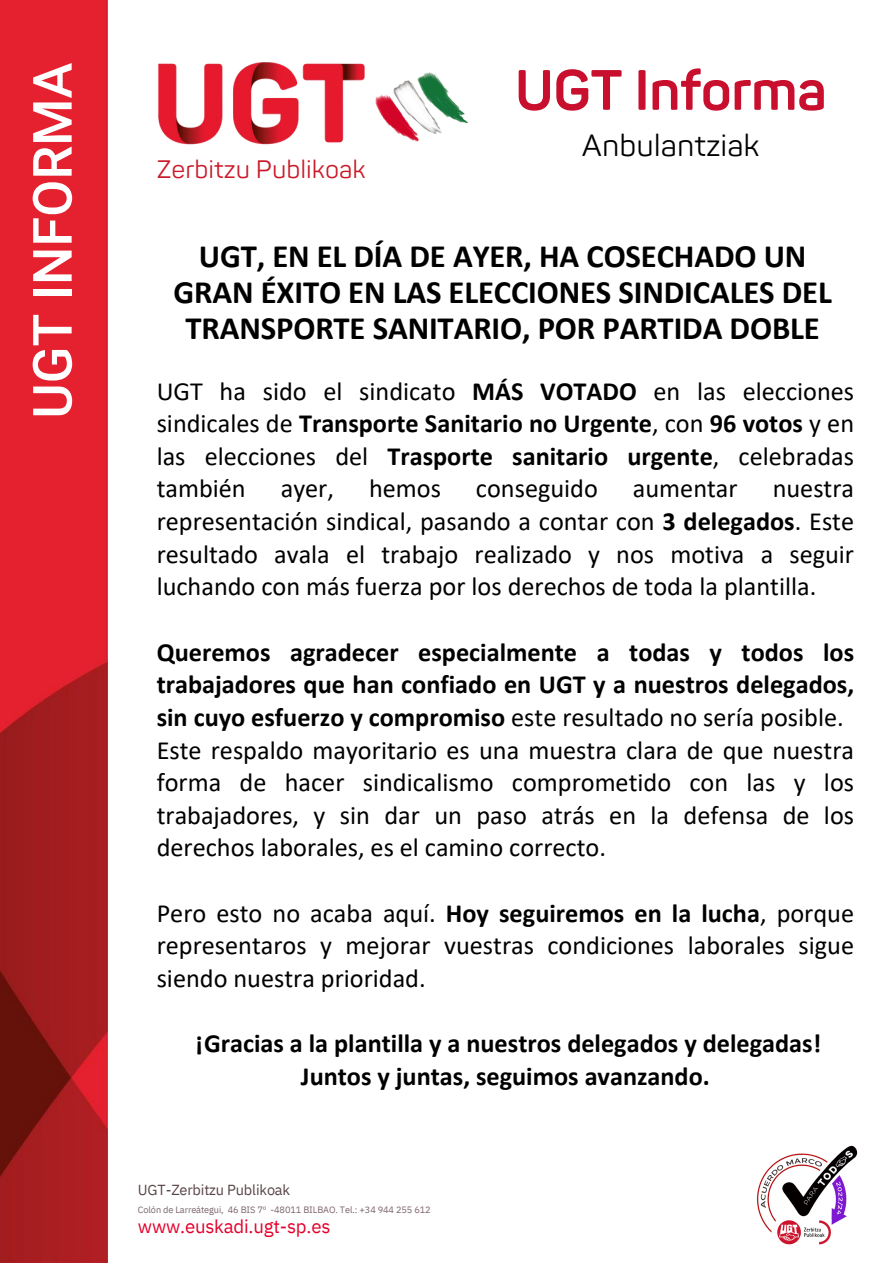
<style>
.page{position:relative;width:894px;height:1264px;background:#fff}
.page>*{position:absolute;margin:0;border:0;box-sizing:border-box;transform-origin:0 0}
.t1{font:700 55.95px "Panton";color:#c8102e}
.t2{font:500 54px "Roboto";color:#fff}
.t3{font:700 32.7px/36px "Calibri";letter-spacing:-.005em;color:#000;text-align:center}
.t4{font:30.15px "Panton";color:#000}
.t5{font:26.25px/32.7px "Calibri";color:#000;text-align:justify}
.t6{font:700 26.25px/32.7px "Calibri";color:#000;text-align:center}
.t7{font:24.9px "Panton";color:#c91a28}
.t8{font:18.6px "IBM Plex Sans";letter-spacing:-.01em;color:#e4002b}
.t9{font:14.55px "IBM Plex Sans";letter-spacing:-.01em;color:#584446}
.t10{font:9.15px "IBM Plex Sans";letter-spacing:-.01em;color:#7b6469}
.s1{font-weight:700}
</style>
<div class="page">
<img style="left:757px;top:1145px;width:101px;height:100px">
<img style="left:158px;top:62px;width:311px;height:83px">
<img style="left:0;top:0;width:107px;height:1262px">
<h6 class="t2" style="left:22px;top:418px;width:357px;rotate:-90deg">UGT INFORMA</h6>
<h3 class="t1" style="left:515px;top:67px;width:313px">UGT Informa</h3>
<h4 class="t7" style="left:157px;top:155px;width:210px">Zerbitzu Publikoak</h4>
<p class="t4" style="left:581px;top:128px;width:179px">Anbulantziak</p>
<h2 class="t3" style="left:173px;top:240px;width:659px">UGT, EN EL DÍA DE AYER, HA COSECHADO UN<br>GRAN ÉXITO EN LAS ELECCIONES SINDICALES DEL<br>TRANSPORTE SANITARIO, POR PARTIDA DOBLE</h2>
<p class="t5" style="left:157px;top:376px;width:698px">UGT ha sido el sindicato <span class="s1">MÁS VOTADO</span> en las elecciones sindicales de <span class="s1">Transporte Sanitario no Urgente</span>, con <span class="s1">96 votos</span> y en las elecciones del <span class="s1">Trasporte sanitario urgente</span>, celebradas también</p>
<p class="t5" style="left:281px;top:474px;width:55px">ayer,</p>
<p class="t5" style="left:369px;top:474px;width:73px">hemos</p>
<p class="t5" style="left:476px;top:474px;width:123px">conseguido</p>
<p class="t5" style="left:632px;top:474px;width:106px">aumentar</p>
<p class="t5" style="left:157px;top:474px;width:698px;text-indent:615px">nuestra representación sindical, pasando a contar con <span class="s1">3 delegados</span>. Este resultado avala el trabajo realizado y nos motiva a seguir luchando con más fuerza por los derechos de toda la plantilla.</p>
<h1 class="t5" style="left:157px;top:637px;width:698px;text-align:left"><span class="s1">Queremos agradecer especialmente a todas y todos los trabajadores que han confiado en UGT y a nuestros delegados, sin cuyo esfuerzo y compromiso</span> este resultado no sería posible.<br>Este respaldo mayoritario es una muestra clara de que nuestra forma de hacer sindicalismo comprometido con las y los trabajadores, y sin dar un paso atrás en la defensa de los derechos laborales, es el camino correcto.</h1>
<p class="t5" style="left:157px;top:898px;width:698px">Pero esto no acaba aquí. <span class="s1">Hoy seguiremos en la lucha</span>, porque representaros y mejorar vuestras condiciones laborales sigue siendo nuestra prioridad.</p>
<h6 class="t6" style="left:195px;top:1029px;width:627px">¡Gracias a la plantilla y a nuestros delegados y delegadas!<br>Juntos y juntas, seguimos avanzando.</h6>
<h6 class="t9" style="left:138px;top:1179px;width:154px">UGT-Zerbitzu Publikoak</h6>
<h5 class="t10" style="left:138px;top:1203px;width:294px">Colón de Larreátegui, 46 BIS 7º -48011 BILBAO. Tel.: +34 944 255 612</h5>
<h6 class="t8" style="left:138px;top:1213px;width:194px">www.euskadi.ugt-sp.es</h6>
</div>
